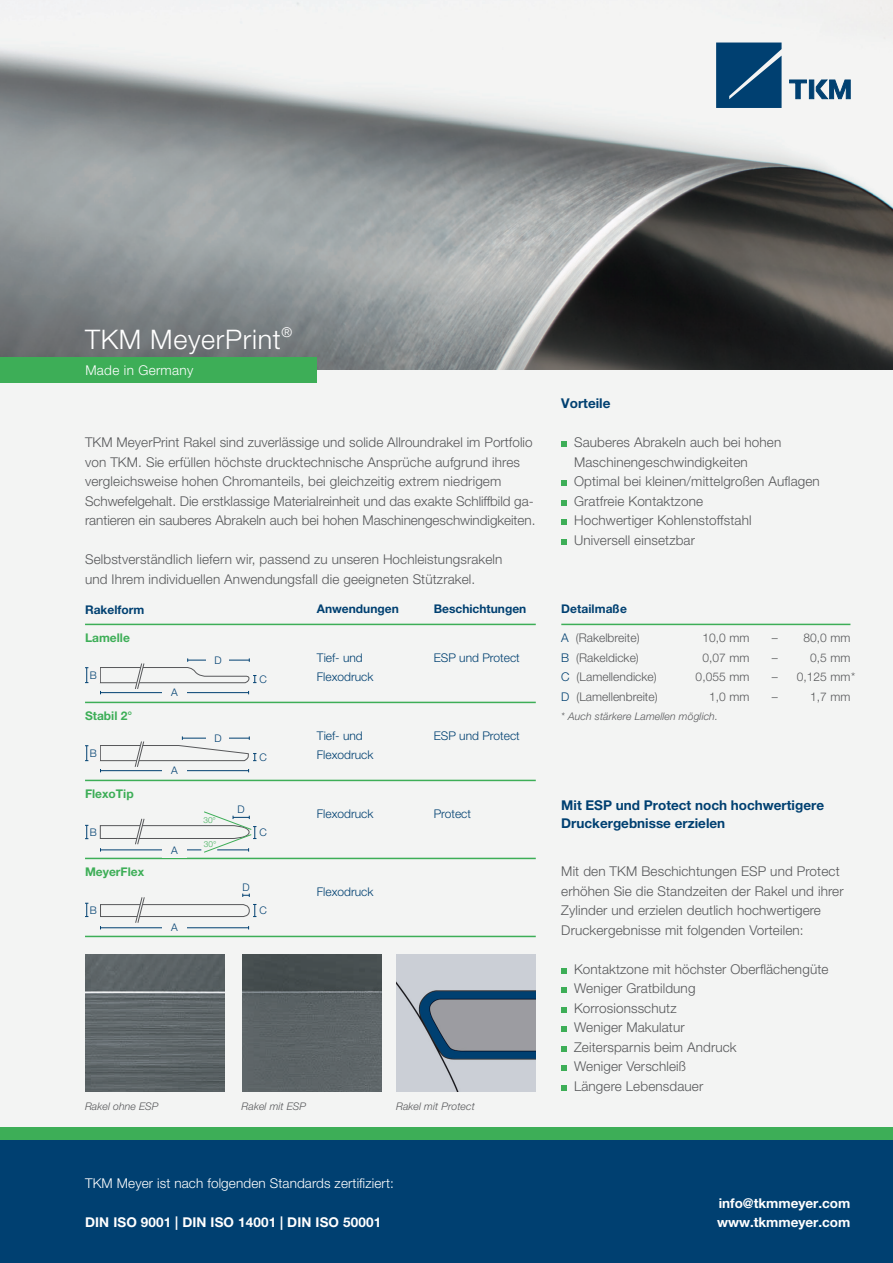
<style>
.page{position:relative;width:893px;height:1263px;background:#fff}
.page>*{position:absolute;margin:0;border:0;box-sizing:border-box;transform-origin:0 0}
.t1{font:300 27px "Helvetica Neue LT Pro";letter-spacing:.025em;color:#fff}
.t2{font:300 13.5px/19.5px "Helvetica Neue LT Pro";letter-spacing:.01em;color:#57585a}
.t3{font:700 13.5px/19.5px "Helvetica Neue LT Pro";letter-spacing:.005em;color:#fff}
.t4{font:700 13.5px/18px "Helvetica Neue LT Pro";color:#004071}
.t5{font:300 13.5px "Helvetica Neue LT Pro";letter-spacing:.01em;color:#fff}
.t6{font:300 12px/19.5px "Helvetica Neue LT Pro";letter-spacing:.005em;color:#57585a}
.t7{font:300 12px/19.5px "Helvetica Neue LT Pro";color:#004071}
.t8{font:700 12px "Helvetica Neue LT Pro";color:#004071}
.t9{font:700 12px "Helvetica Neue LT Pro";color:#3dae57}
.t10{font:italic 300 10.5px "Helvetica Neue LT Pro";letter-spacing:.01em;color:#57585a}
.t11{font:300 10.5px "Helvetica Neue LT Pro";color:#004071}
.t12{font:300 8.25px "Helvetica Neue LT Pro";color:#3dae57}
.s1{color:#004071}
</style>
<div class="page">
<div style="left:0;top:370px;width:893px;height:757px;background:#f3f4f3"></div>
<div style="left:0;top:1140px;width:893px;height:123px;background:#004071"></div>
<div style="left:0;top:1127px;width:893px;height:13px;background:#3dae57"></div>
<img style="left:0;top:0;width:893px;height:370px">
<svg style="left:716px;top:43px;width:66px;height:65px;background:#104c79"></svg>
<svg style="left:789px;top:80px;width:61px;height:19px"></svg>
<svg style="left:561px;top:968px;width:6px;height:6px"></svg>
<svg style="left:561px;top:987px;width:6px;height:6px"></svg>
<svg style="left:561px;top:1007px;width:6px;height:6px"></svg>
<svg style="left:561px;top:1026px;width:6px;height:6px"></svg>
<svg style="left:561px;top:1046px;width:6px;height:6px"></svg>
<svg style="left:561px;top:1065px;width:6px;height:6px"></svg>
<svg style="left:561px;top:1085px;width:6px;height:6px"></svg>
<img style="left:242px;top:954px;width:139px;height:137px">
<img style="left:85px;top:954px;width:140px;height:137px">
<img style="left:396px;top:954px;width:140px;height:137px">
<svg style="left:561px;top:441px;width:6px;height:6px"></svg>
<svg style="left:561px;top:480px;width:6px;height:6px"></svg>
<svg style="left:561px;top:500px;width:6px;height:6px"></svg>
<svg style="left:561px;top:519px;width:6px;height:6px"></svg>
<svg style="left:561px;top:539px;width:6px;height:6px"></svg>
<hr style="left:85px;top:624px;width:451px;height:1px;background:#3dae57">
<hr style="left:85px;top:702px;width:451px;height:1px;background:#3dae57">
<hr style="left:85px;top:780px;width:451px;height:1px;background:#3dae57">
<hr style="left:85px;top:858px;width:451px;height:1px;background:#3dae57">
<hr style="left:85px;top:936px;width:451px;height:1px;background:#3dae57">
<div style="left:162px;top:689px;width:25px;height:11px;background:#f4f4f3"></div>
<div style="left:207px;top:656px;width:22px;height:11px;background:#f4f4f3"></div>
<div style="left:260px;top:671px;width:9px;height:16px;background:#f4f4f3"></div>
<svg style="left:100px;top:658px;width:156px;height:36px"></svg>
<svg style="left:85px;top:667px;width:3px;height:16px"></svg>
<div style="left:90px;top:667px;width:9px;height:16px;background:#f4f4f3"></div>
<hr style="left:561px;top:624px;width:289px;height:1px;background:#3dae57">
<div style="left:162px;top:767px;width:25px;height:11px;background:#f4f4f3"></div>
<div style="left:207px;top:734px;width:22px;height:11px;background:#f4f4f3"></div>
<div style="left:260px;top:749px;width:9px;height:16px;background:#f4f4f3"></div>
<svg style="left:100px;top:736px;width:156px;height:36px"></svg>
<svg style="left:85px;top:745px;width:3px;height:16px"></svg>
<div style="left:90px;top:745px;width:9px;height:16px;background:#f4f4f3"></div>
<div style="left:162px;top:846px;width:25px;height:11px;background:#f4f4f3"></div>
<div style="left:260px;top:826px;width:9px;height:13px;background:#f4f4f3"></div>
<svg style="left:85px;top:825px;width:3px;height:14px"></svg>
<div style="left:90px;top:825px;width:9px;height:14px;background:#f4f4f3"></div>
<div style="left:162px;top:924px;width:25px;height:11px;background:#f4f4f3"></div>
<div style="left:260px;top:904px;width:9px;height:12px;background:#f4f4f3"></div>
<svg style="left:100px;top:893px;width:156px;height:36px"></svg>
<svg style="left:85px;top:903px;width:3px;height:14px"></svg>
<div style="left:90px;top:903px;width:9px;height:14px;background:#f4f4f3"></div>
<svg style="left:100px;top:811px;width:156px;height:42px"></svg>
<div style="left:0;top:357px;width:317px;height:26px;background:#3dae57"></div>
<h1 class="t1" style="left:85px;top:323px;width:209px">TKM MeyerPrint<sup>®</sup></h1>
<p class="t5" style="left:85px;top:362px;width:110px">Made in Germany</p>
<p class="t2" style="left:85px;top:432px;width:452px">TKM MeyerPrint Rakel sind zuverlässige und solide Allroundrakel im Portfolio von TKM. Sie erfüllen höchste drucktechnische Ansprüche aufgrund ihres vergleichsweise hohen Chromanteils, bei gleichzeitig extrem niedrigem Schwefelgehalt. Die erstklassige Materialreinheit und das exakte Schliffbild ga&shy;rantieren ein sauberes Abrakeln auch bei hohen Maschinengeschwindigkeiten.</p>
<p class="t2" style="left:85px;top:549px;width:419px">Selbstverständlich liefern wir, passend zu unseren Hochleistungsrakeln und Ihrem individuellen Anwendungsfall die geeigneten Stützrakel.</p>
<p class="t8" style="left:85px;top:602px;width:61px">Rakelform</p>
<p class="t9" style="left:85px;top:631px;width:46px">Lamelle</p>
<p class="t11" style="left:90px;top:669px;width:9px">B</p>
<p class="t9" style="left:85px;top:709px;width:49px">Stabil 2°</p>
<p class="t11" style="left:90px;top:747px;width:9px">B</p>
<p class="t9" style="left:85px;top:787px;width:50px">FlexoTip</p>
<p class="t11" style="left:171px;top:686px;width:8px">A</p>
<p class="t11" style="left:171px;top:764px;width:8px">A</p>
<p class="t11" style="left:214px;top:654px;width:9px">D</p>
<p class="t11" style="left:260px;top:673px;width:9px">C</p>
<p class="t11" style="left:214px;top:732px;width:9px">D</p>
<p class="t11" style="left:260px;top:751px;width:9px">C</p>
<p class="t11" style="left:238px;top:803px;width:9px">D</p>
<p class="t12" style="left:203px;top:815px;width:14px">30°</p>
<p class="t12" style="left:204px;top:839px;width:14px">30°</p>
<p class="t11" style="left:90px;top:826px;width:9px">B</p>
<p class="t11" style="left:260px;top:826px;width:9px">C</p>
<p class="t11" style="left:171px;top:843px;width:8px">A</p>
<p class="t9" style="left:85px;top:865px;width:61px">MeyerFlex</p>
<p class="t11" style="left:242px;top:881px;width:9px">D</p>
<p class="t11" style="left:90px;top:904px;width:9px">B</p>
<p class="t11" style="left:260px;top:904px;width:9px">C</p>
<p class="t11" style="left:171px;top:921px;width:8px">A</p>
<p class="t8" style="left:317px;top:602px;width:84px">Anwendungen</p>
<p class="t7" style="left:317px;top:648px;width:58px">Tief- und<br>Flexodruck</p>
<p class="t8" style="left:434px;top:602px;width:94px">Beschichtungen</p>
<p class="t7" style="left:434px;top:648px;width:88px">ESP und Protect</p>
<p class="t7" style="left:317px;top:726px;width:58px">Tief- und<br>Flexodruck</p>
<p class="t7" style="left:434px;top:726px;width:88px">ESP und Protect</p>
<p class="t7" style="left:317px;top:804px;width:58px">Flexodruck</p>
<p class="t7" style="left:434px;top:804px;width:39px">Protect</p>
<p class="t7" style="left:317px;top:882px;width:58px">Flexodruck</p>
<p class="t10" style="left:85px;top:1100px;width:75px">Rakel ohne ESP</p>
<p class="t10" style="left:242px;top:1100px;width:66px">Rakel mit ESP</p>
<p class="t10" style="left:396px;top:1100px;width:80px">Rakel mit Protect</p>
<p class="t4" style="left:561px;top:394px;width:51px">Vorteile</p>
<p class="t2" style="left:574px;top:432px;width:247px">Sauberes Abrakeln auch bei hohen<br>Maschinengeschwindigkeiten<br>Optimal bei kleinen/mittelgroßen Auflagen<br>Gratfreie Kontaktzone<br>Hochwertiger Kohlenstoffstahl<br>Universell einsetzbar</p>
<p class="t8" style="left:561px;top:602px;width:67px">Detailmaße</p>
<p class="t6" style="left:561px;top:628px;width:98px"><span class="s1">A</span> (Rakelbreite)<br><span class="s1">B</span> (Rakeldicke)<br><span class="s1">C</span> (Lamellendicke)<br><span class="s1">D</span> (Lamellenbreite)</p>
<p class="t10" style="left:561px;top:710px;width:158px">* Auch stärkere Lamellen möglich.</p>
<p class="t6" style="left:696px;top:628px;width:55px;text-align:right">10,0 mm<br>0,07 mm<br>0,055 mm<br>1,0 mm</p>
<p class="t6" style="left:803px;top:628px;width:49px">80,0 mm</p>
<p class="t6" style="left:772px;top:628px;width:7px;text-align:justify">– – – –</p>
<p class="t6" style="left:810px;top:648px;width:42px">0,5 mm</p>
<p class="t6" style="left:797px;top:667px;width:60px">0,125 mm*</p>
<p class="t6" style="left:810px;top:687px;width:42px">1,7 mm</p>
<p class="t4" style="left:561px;top:795px;width:264px">Mit ESP und Protect noch hochwertigere<br>Druckergebnisse erzielen</p>
<p class="t2" style="left:561px;top:861px;width:284px">Mit den TKM Beschichtungen ESP und Protect erhöhen Sie die Standzeiten der Rakel und ihrer Zylinder und erzielen deutlich hochwertigere Druckergebnisse mit folgenden Vorteilen:</p>
<p class="t2" style="left:574px;top:959px;width:256px">Kontaktzone mit höchster Oberflächengüte<br>Weniger Gratbildung<br>Korrosionsschutz<br>Weniger Makulatur<br>Zeitersparnis beim Andruck<br>Weniger Verschleiß<br>Längere Lebensdauer</p>
<p class="t5" style="left:85px;top:1175px;width:310px">TKM Meyer ist nach folgenden Standards zertifiziert:</p>
<p class="t3" style="left:85px;top:1212px;width:298px">DIN ISO 9001 | DIN ISO 14001 | DIN ISO 50001</p>
<p class="t3" style="left:717px;top:1193px;width:135px">info@tkmmeyer.com www.tkmmeyer.com</p>
</div>
